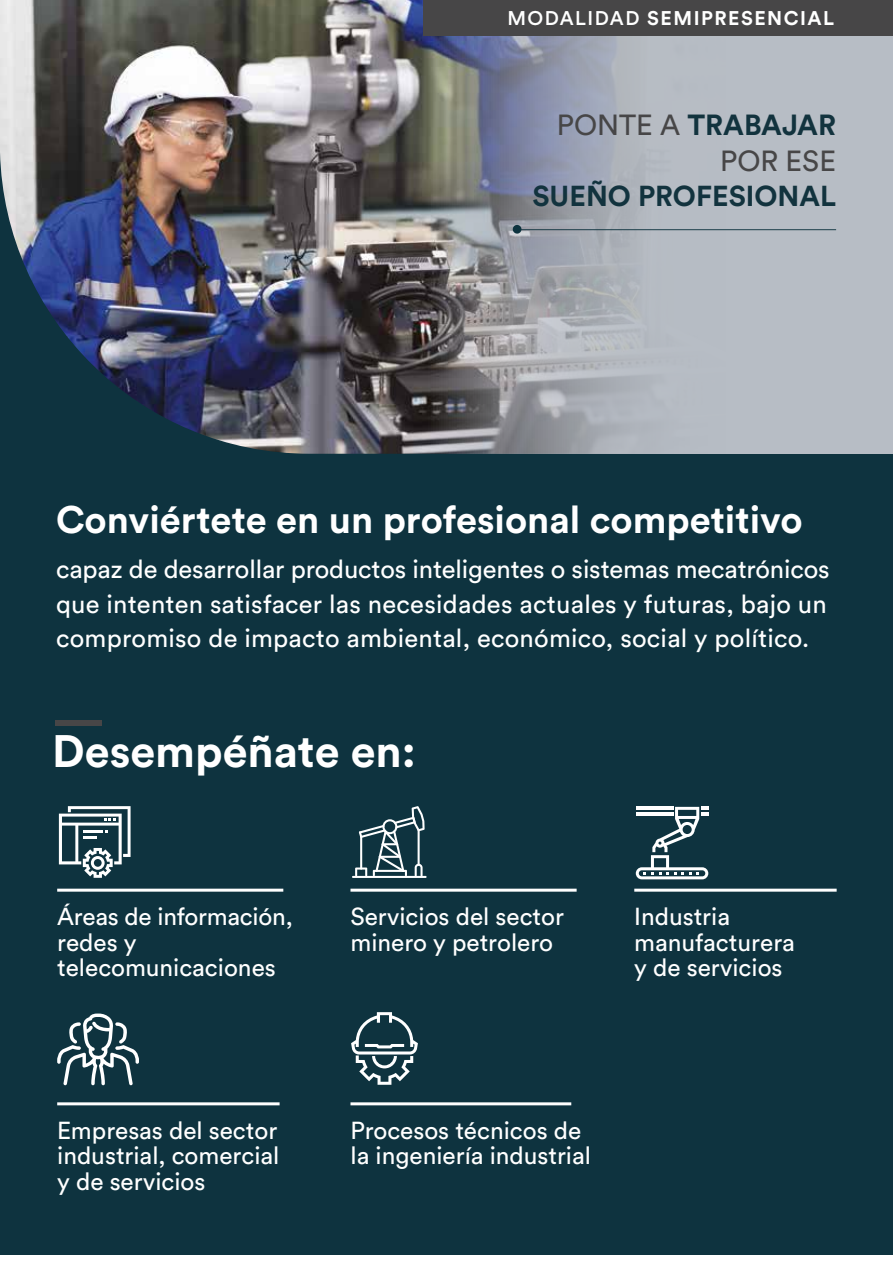
<style>
.page{position:relative;width:893px;height:1263px;background:#0e333f}
.page>*{position:absolute;margin:0;border:0;box-sizing:border-box;transform-origin:0 0}
.t1{font:700 45px "Circular Std";color:#fff}
.t2{font:700 37.95px "Circular Std";color:#fff}
.t3{font:28.8px/35.7px "Circular Std";color:#474647;text-align:right}
.t4{font:700 28.5px "Circular Std";color:#12333e}
.t5{font:25.5px/34.5px "Circular Std";letter-spacing:.01em;color:#fff;text-align:justify}
.t6{font:24.3px/25.3px "Circular Std";color:#fff}
.t7{font:700 19.65px "Circular Std";letter-spacing:.075em;color:#fff}
.s1{font-weight:500}
.s2{font-weight:700;color:#12333e}
</style>
<div class="page">
<div style="left:56px;top:720px;width:46px;height:6px;background:#474647"></div>
<svg style="left:57px;top:1013px;width:82px;height:72px"></svg>
<img style="left:0;top:0;width:429px;height:454px">
<svg style="left:429px;top:36px;width:464px;height:418px"></svg>
<hr style="left:518px;top:229px;width:318px;height:1px;background:#0e333f">
<svg style="left:512px;top:225px;width:10px;height:9px"></svg>
<div style="left:423px;top:0;width:470px;height:36px;background:#474647"></div>
<hr style="left:57px;top:889px;width:226px;height:3px;background:#fff">
<hr style="left:350px;top:889px;width:227px;height:3px;background:#fff">
<hr style="left:634px;top:889px;width:203px;height:3px;background:#fff">
<hr style="left:57px;top:1102px;width:223px;height:3px;background:#fff">
<hr style="left:350px;top:1102px;width:221px;height:3px;background:#fff">
<div style="left:0;top:1256px;width:893px;height:7px;background:#fff"></div>
<hr style="left:352px;top:876px;width:75px;height:2px;background:#fff">
<svg style="left:355px;top:806px;width:70px;height:70px"></svg>
<svg style="left:59px;top:806px;width:72px;height:72px"></svg>
<svg style="left:636px;top:807px;width:72px;height:72px"></svg>
<svg style="left:351px;top:1012px;width:67px;height:73px"></svg>
<p class="t7" style="left:507px;top:6px;width:328px"><span class="s1">MODALIDAD</span> SEMIPRESENCIAL</p>
<p class="t3" style="left:557px;top:107px;width:281px">PONTE A <span class="s2">TRABAJAR<br></span>POR ESE</p>
<p class="t4" style="left:532px;top:178px;width:305px">SUEÑO PROFESIONAL</p>
<h2 class="t2" style="left:56px;top:495px;width:748px">Conviértete en un profesional competitivo</h2>
<p class="t5" style="left:56px;top:552px;width:775px">capaz de desarrollar productos inteligentes o sistemas mecatrónicos que intenten satisfacer las necesidades actuales y futuras, bajo un compromiso de impacto ambiental, económico, social y político.</p>
<h1 class="t1" style="left:52px;top:722px;width:365px">Desempéñate en:</h1>
<p class="t6" style="left:57px;top:904px;width:237px">Áreas de información, redes y telecomunicaciones</p>
<p class="t6" style="left:350px;top:904px;width:215px">Servicios del sector minero y petrolero</p>
<p class="t6" style="left:634px;top:904px;width:162px">Industria manufacturera y de servicios</p>
<p class="t6" style="left:57px;top:1117px;width:224px;text-align:justify">Empresas del sector industrial, comercial y de servicios</p>
<p class="t6" style="left:350px;top:1117px;width:242px">Procesos técnicos de la ingeniería industrial</p>
</div>
